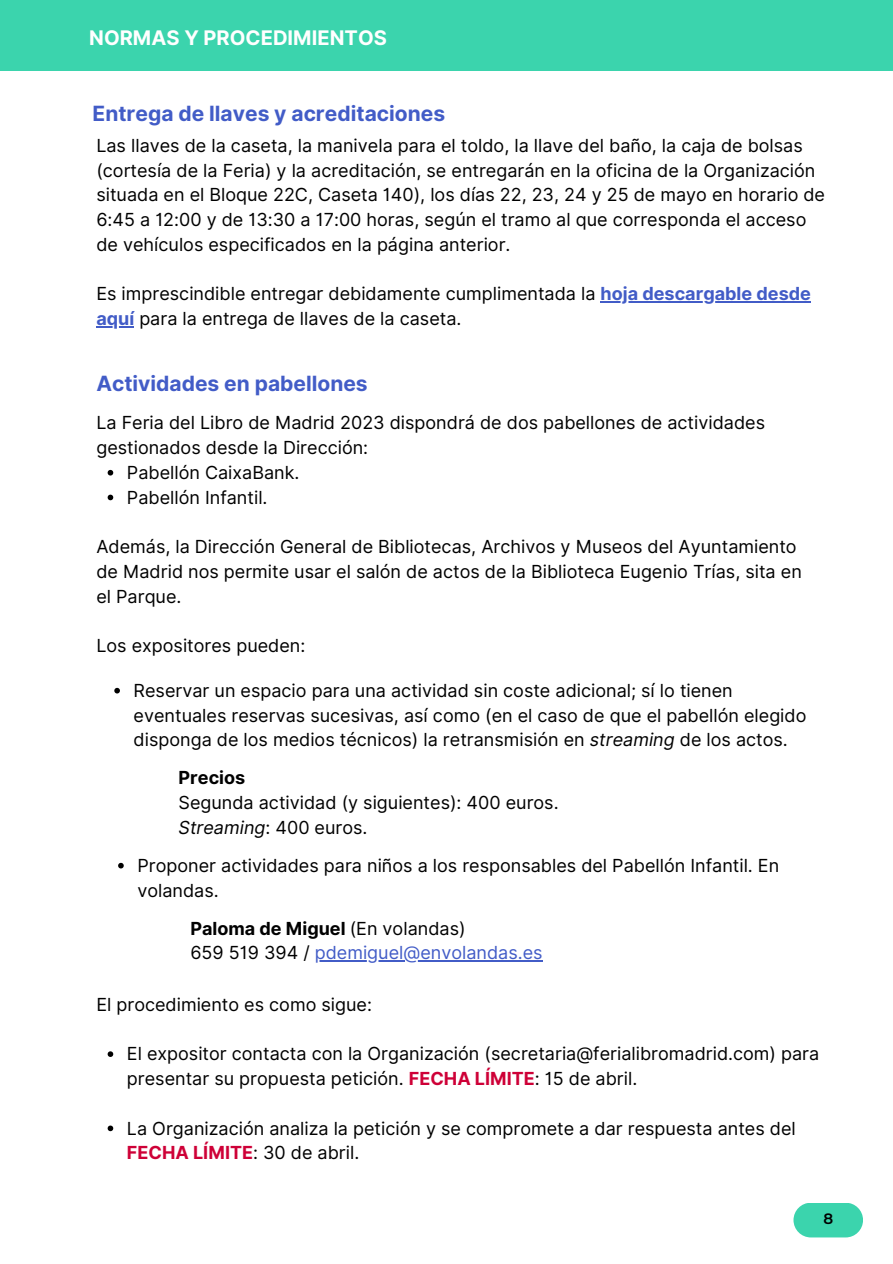
<style>
.page{position:relative;width:893px;height:1264px;background:#fff}
.page>*{position:absolute;margin:0;border:0;box-sizing:border-box;transform-origin:0 0}
.t1{font:700 21px "Inter";color:#425cc7}
.t2{font:700 20.1px "Inter";color:#fff}
.t3{font:18px/24.8px "Inter";color:#000}
.t4{font:18px/24.8px "Inter";color:#425cc7}
.t5{font:700 18px "Inter";color:#000}
.t6{font:600 15px "Montserrat";color:#000}
.s1{font-weight:700;color:#425cc7}
.s2{font-style:italic}
.s3{font-weight:700;color:#000}
.s4{color:#000}
.s5{font-weight:700;color:#ce0037}
</style>
<div class="page">
<div style="left:0;top:0;width:892px;height:71px;background:#3bd4ad"></div>
<div style="left:793px;top:1202px;width:70px;height:35px;background:#3bd4ad;border-radius:17px"></div>
<hr style="left:600px;top:301px;width:210px;height:2px;background:#425cc7">
<hr style="left:96px;top:326px;width:38px;height:1px;background:#425cc7">
<svg style="left:108px;top:470px;width:5px;height:5px"></svg>
<svg style="left:108px;top:494px;width:5px;height:6px"></svg>
<svg style="left:114px;top:688px;width:6px;height:5px"></svg>
<svg style="left:118px;top:862px;width:6px;height:6px"></svg>
<hr style="left:315px;top:960px;width:227px;height:1px;background:#425cc7">
<svg style="left:108px;top:1051px;width:5px;height:5px"></svg>
<svg style="left:108px;top:1125px;width:5px;height:6px"></svg>
<p class="t2" style="left:89px;top:25px;width:299px">NORMAS Y PROCEDIMIENTOS</p>
<p class="t1" style="left:93px;top:101px;width:354px">Entrega de llaves y acreditaciones</p>
<p class="t3" style="left:96px;top:133px;width:730px">Las llaves de la caseta, la manivela para el toldo, la llave del baño, la caja de bolsas (cortesía de la Feria) y la acreditación, se entregarán en la oficina de la Organización situada en el Bloque 22C, Caseta 140), los días 22, 23, 24 y 25 de mayo en horario de 6:45 a 12:00 y de 13:30 a 17:00 horas, según el tramo al que corresponda el acceso de vehículos especificados en la página anterior.</p>
<p class="t3" style="left:96px;top:281px;width:716px">Es imprescindible entregar debidamente cumplimentada la <span class="s1">hoja descargable desde aquí</span> para la entrega de llaves de la caseta.</p>
<p class="t1" style="left:96px;top:370px;width:273px">Actividades en pabellones</p>
<p class="t3" style="left:96px;top:410px;width:670px">La Feria del Libro de Madrid 2023 dispondrá de dos pabellones de actividades gestionados desde la Dirección:</p>
<p class="t3" style="left:127px;top:460px;width:174px">Pabellón CaixaBank.<br>Pabellón Infantil.</p>
<p class="t3" style="left:96px;top:534px;width:707px">Además, la Dirección General de Bibliotecas, Archivos y Museos del Ayuntamiento de Madrid nos permite usar el salón de actos de la Biblioteca Eugenio Trías, sita en el Parque.</p>
<p class="t3" style="left:96px;top:633px;width:210px">Los expositores pueden:</p>
<p class="t3" style="left:134px;top:678px;width:674px">Reservar un espacio para una actividad sin coste adicional; sí lo tienen eventuales reservas sucesivas, así como (en el caso de que el pabellón elegido disponga de los medios técnicos) la retransmisión en <span class="s2">streaming</span> de los actos.</p>
<p class="t5" style="left:178px;top:767px;width:68px">Precios</p>
<p class="t3" style="left:178px;top:790px;width:381px">Segunda actividad (y siguientes): 400 euros.<br><span class="s2">Streaming</span>: 400 euros.</p>
<p class="t3" style="left:137px;top:853px;width:643px">Proponer actividades para niños a los responsables del Pabellón Infantil. En volandas.</p>
<p class="t4" style="left:190px;top:915px;width:353px"><span class="s3">Paloma de Miguel</span> <span class="s4">(En volandas)<br>659 519 394 /</span> pdemiguel@envolandas.es</p>
<p class="t3" style="left:96px;top:991px;width:277px">El procedimiento es como sigue:</p>
<p class="t3" style="left:127px;top:1041px;width:693px">El expositor contacta con la Organización (secretaria@ferialibromadrid.com) para presentar su propuesta petición. <span class="s5">FECHA LÍMITE</span>: 15 de abril.</p>
<p class="t3" style="left:127px;top:1115px;width:670px">La Organización analiza la petición y se compromete a dar respuesta antes del<br><span class="s5">FECHA LÍMITE</span>: 30 de abril.</p>
<p class="t6" style="left:823px;top:1209px;width:11px">8</p>
</div>
